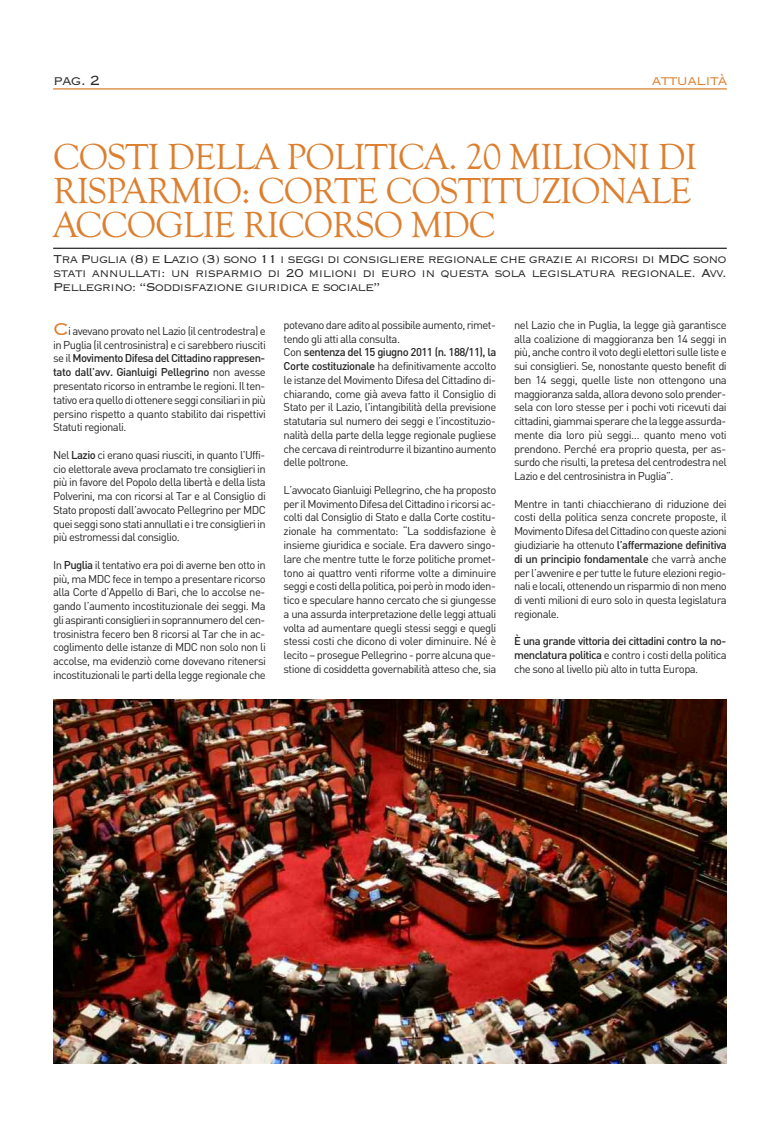
<style>
.page{position:relative;width:780px;height:1134px;background:#fff}
.page>*{position:absolute;margin:0;border:0;box-sizing:border-box;transform-origin:0 0}
.t1{font:37.5px/33.8px "Goudy Old Style T";letter-spacing:-.025em;color:#dc7f2f}
.t2{font:300 17.5px "Copperplate";letter-spacing:-.05em;color:#dc7f2f}
.t3{font:300 17.5px "Copperplate";color:#272627}
.t4{font:300 15px/13.8px "Copperplate";letter-spacing:-.06em;color:#272627;text-align:justify}
.t5{font:11.25px/13.8px "DI Nregular";letter-spacing:-.05em;color:#272627;text-align:justify}
.t6{font:500 11.25px/13.8px "DI Nmedium";letter-spacing:-.05em;color:#272627}
.s1{font-family:"Copperplate";font-weight:300;font-size:22.5px;color:#dc7f2f}
.s2{font-family:"DI Nregular";font-weight:400}
.s3{font-family:"DI Nmedium";font-weight:500}
</style>
<div class="page">
<hr style="left:53px;top:88px;width:673px;height:2px;background:#dc7f2f">
<hr style="left:53px;top:248px;width:673px;height:1px;background:#272627">
<img style="left:53px;top:700px;width:673px;height:363px">
<h2 class="t3" style="left:53px;top:69px;width:49px">pag. 2</h2>
<h2 class="t2" style="left:652px;top:69px;width:77px">attualità</h2>
<h1 class="t1" style="left:53px;top:140px;width:645px">COSTI DELLA POLITICA. 20 MILIONI DI<br>RISPARMIO: CORTE COSTITUZIONALE<br>ACCOGLIE RICORSO MDC</h1>
<p class="t4" style="left:53px;top:251px;width:675px">Tra Puglia (8) e Lazio (3) sono 11 i seggi di consigliere regionale che grazie ai ricorsi di MDC sono stati annullati: un risparmio di 20 milioni di euro in questa sola legislatura regionale. Avv.<br>Pellegrino: “Soddisfazione giuridica e sociale”</p>
<p class="t5" style="left:53px;top:324px;width:214px"><span class="s1">C</span>i avevano provato nel Lazio (il centrodestra) e in Puglia (il centrosinistra) e ci sarebbero riusciti</p>
<p class="t6" style="left:53px;top:351px;width:214px"><span class="s2">se il</span> Movimento Difesa del Cittadino rappresen&shy;tato dall’avv. Gianluigi Pellegrino <span class="s2">non avesse</span></p>
<p class="t5" style="left:53px;top:379px;width:214px">presentato ricorso in entrambe le regioni. Il ten&shy;tativo era quello di ottenere seggi consiliari in più persino rispetto a quanto stabilito dai rispettivi Statuti regionali.</p>
<p class="t5" style="left:53px;top:448px;width:214px">Nel <span class="s3">Lazio</span> ci erano quasi riusciti, in quanto l’Uffi&shy;cio elettorale aveva proclamato tre consiglieri in più in favore del Popolo della libertà e della lista Polverini, ma con ricorsi al Tar e al Consiglio di Stato proposti dall’avvocato Pellegrino per MDC quei seggi sono stati annullati e i tre consiglieri in più estromessi dal consiglio.</p>
<p class="t5" style="left:53px;top:558px;width:214px">In <span class="s3">Puglia</span> il tentativo era poi di averne ben otto in più, ma MDC fece in tempo a presentare ricorso alla Corte d’Appello di Bari, che lo accolse ne&shy;gando l’aumento incostituzionale dei seggi. Ma gli aspiranti consiglieri in soprannumero del cen&shy;trosinistra fecero ben 8 ricorsi al Tar che in ac&shy;coglimento delle istanze di MDC non solo non li accolse, ma evidenziò come dovevano ritenersi incostituzionali le parti della legge regionale che</p>
<p class="t5" style="left:283px;top:318px;width:214px">potevano dare adito al possibile aumento, rimet&shy;tendo gli atti alla consulta.</p>
<p class="t6" style="left:283px;top:345px;width:214px"><span class="s2">Con</span> sentenza del 15 giugno 2011 (n. 188/11), la</p>
<p class="t5" style="left:283px;top:359px;width:214px"><span class="s3">Corte costituzionale</span> ha definitivamente accolto le istanze del Movimento Difesa del Cittadino di&shy;chiarando, come già aveva fatto il Consiglio di Stato per il Lazio, l’intangibilità della previsione statutaria sul numero dei seggi e l’incostituzio&shy;nalità della parte della legge regionale pugliese che cercava di reintrodurre il bizantino aumento delle poltrone.</p>
<p class="t5" style="left:283px;top:483px;width:214px">L’avvocato Gianluigi Pellegrino, che ha proposto per il Movimento Difesa del Cittadino i ricorsi ac&shy;colti dal Consiglio di Stato e dalla Corte costitu&shy;zionale ha commentato: “La soddisfazione è insieme giuridica e sociale. Era davvero singo&shy;lare che mentre tutte le forze politiche promet&shy;tono ai quattro venti riforme volte a diminuire seggi e costi della politica, poi però in modo iden&shy;tico e speculare hanno cercato che si giungesse a una assurda interpretazione delle leggi attuali volta ad aumentare quegli stessi seggi e quegli stessi costi che dicono di voler diminuire. Né è lecito – prosegue Pellegrino - porre alcuna que&shy;stione di cosiddetta governabilità atteso che, sia</p>
<p class="t5" style="left:514px;top:318px;width:214px">nel Lazio che in Puglia, la legge già garantisce alla coalizione di maggioranza ben 14 seggi in più, anche contro il voto degli elettori sulle liste e sui consiglieri. Se, nonostante questo benefit di ben 14 seggi, quelle liste non ottengono una maggioranza salda, allora devono solo prender&shy;sela con loro stesse per i pochi voti ricevuti dai cittadini, giammai sperare che la legge assurda&shy;mente dia loro più seggi… quanto meno voti prendono. Perché era proprio questa, per as&shy;surdo che risulti, la pretesa del centrodestra nel Lazio e del centrosinistra in Puglia”.</p>
<p class="t5" style="left:514px;top:497px;width:214px">Mentre in tanti chiacchierano di riduzione dei costi della politica senza concrete proposte, il Movimento Difesa del Cittadino con queste azioni</p>
<p class="t6" style="left:514px;top:538px;width:214px"><span class="s2">giudiziarie ha ottenuto</span> l’affermazione definitiva di un principio fondamentale <span class="s2">che varrà anche</span></p>
<p class="t5" style="left:514px;top:565px;width:214px">per l’avvenire e per tutte le future elezioni regio&shy;nali e locali, ottenendo un risparmio di non meno di venti milioni di euro solo in questa legislatura regionale.</p>
<p class="t6" style="left:514px;top:634px;width:214px">È una grande vittoria dei cittadini contro la no-</p>
<p class="t5" style="left:514px;top:648px;width:214px"><span class="s3">menclatura politica</span> e contro i costi della politica che sono al livello più alto in tutta Europa.</p>
</div>
